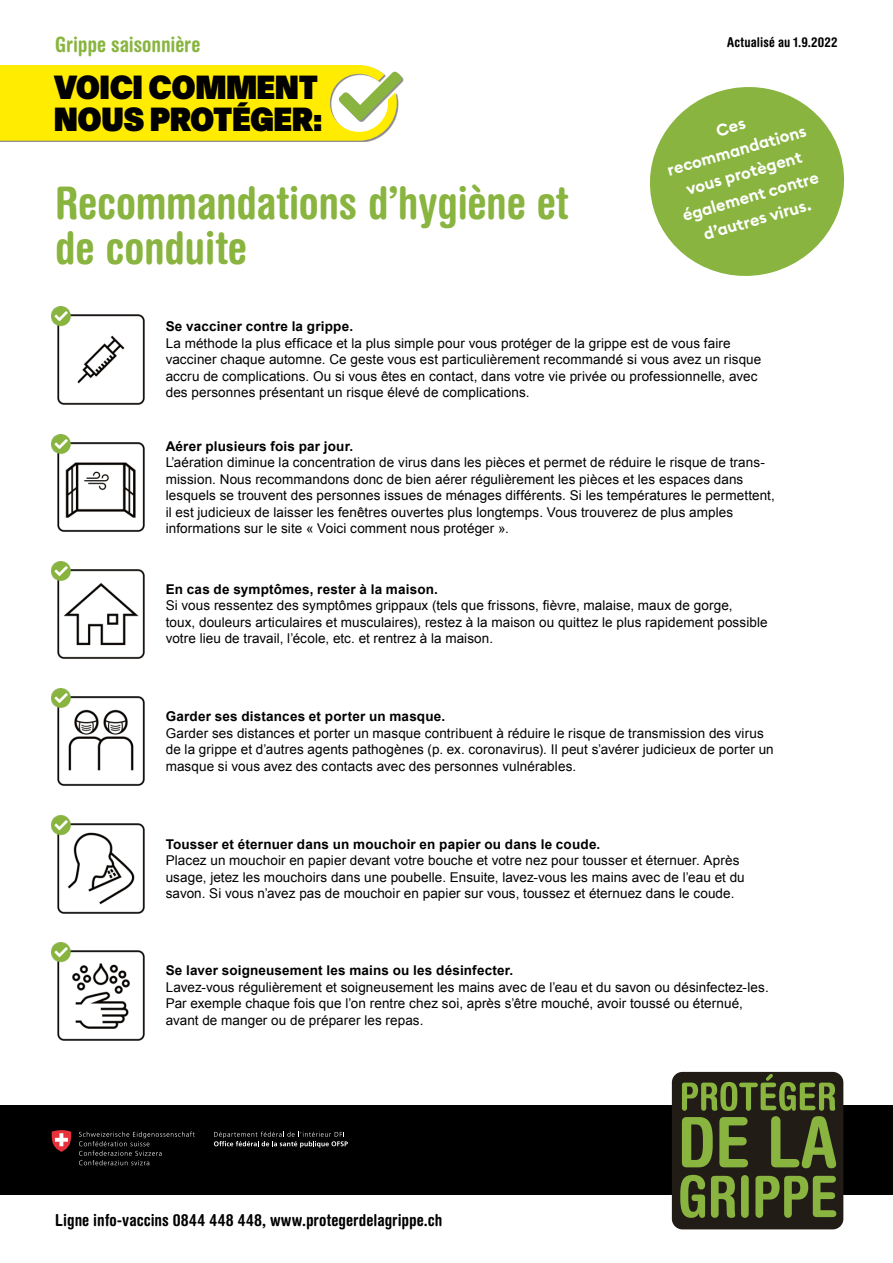
<style>
.page{position:relative;width:893px;height:1263px;background:#fff}
.page>*{position:absolute;margin:0;border:0;box-sizing:border-box;transform-origin:0 0}
.t1{font:700 condensed 45px/45px "Helvetica Rounded";letter-spacing:-.01em;color:#88b43f}
.t2{font:32.7px/32.1px "Plain Super";letter-spacing:-.01em;color:#000;scale:.9 1}
.t3{font:700 condensed 21px "Helvetica Rounded";letter-spacing:-.005em;color:#88b43f}
.t4{font:600 16.5px/24px "Euclid Circular B";color:#fff;text-align:center}
.t5{font:700 condensed 16.5px "Helvetica Rounded";letter-spacing:.005em;color:#000}
.t6{font:13.5px/16.5px "Arial";letter-spacing:.005em;color:#000}
.t7{font:700 13.5px "Arial";letter-spacing:.015em;color:#000}
.t8{font:700 condensed 13.5px "Helvetica Rounded";letter-spacing:.01em;color:#000}
</style>
<div class="page">
<div style="left:0;top:1106px;width:893px;height:89px;background:#000"></div>
<svg style="left:214px;top:1131px;width:134px;height:17px"></svg>
<svg style="left:79px;top:1131px;width:116px;height:34px"></svg>
<svg style="left:52px;top:1130px;width:19px;height:22px"></svg>
<svg style="left:649px;top:87px;width:196px;height:189px;fill:#88b43f"></svg>
<img style="left:52px;top:307px;width:93px;height:98px">
<img style="left:52px;top:434px;width:93px;height:98px">
<img style="left:52px;top:561px;width:93px;height:98px">
<img style="left:52px;top:688px;width:93px;height:98px">
<img style="left:52px;top:816px;width:93px;height:98px">
<img style="left:52px;top:943px;width:93px;height:98px">
<div style="left:672px;top:1072px;width:171px;height:157px;background:#221c16;border-radius:11px"></div>
<svg style="left:682px;top:1074px;width:154px;height:94px"></svg>
<svg style="left:680px;top:1175px;width:25px;height:43px"></svg>
<svg style="left:711px;top:1176px;width:24px;height:42px"></svg>
<div style="left:741px;top:1175px;width:8px;height:43px;background:#88b43f;border-radius:4px"></div>
<svg style="left:755px;top:1176px;width:81px;height:42px"></svg>
<svg style="left:0;top:65px;width:402px;height:76px;background:#f9ea19"></svg>
<h3 class="t3" style="left:55px;top:31px;width:147px">Grippe saisonnière</h3>
<h2 class="t2" style="left:54px;top:69px;width:300px">VOICI COMMENT<br>NOUS PROTÉGER:</h2>
<h1 class="t1" style="left:55px;top:180px;width:514px">Recommandations d’hygiène et de conduite</h1>
<p class="t8" style="left:727px;top:34px;width:112px">Actualisé au 1.9.2022</p>
<p class="t4" style="left:658px;top:135px;width:145px;rotate:-16deg">Ces recommandations vous protègent également contre d’autres virus.</p>
<p class="t7" style="left:166px;top:318px;width:189px">Se vacciner contre la grippe.</p>
<p class="t6" style="left:166px;top:335px;width:597px">La méthode la plus efficace et la plus simple pour vous protéger de la grippe est de vous faire vacciner chaque automne. Ce geste vous est particulièrement recommandé si vous avez un risque accru de complications. Ou si vous êtes en contact, dans votre vie privée ou professionnelle, avec des personnes présentant un risque élevé de complications.</p>
<p class="t7" style="left:166px;top:437px;width:189px">Aérer plusieurs fois par jour.</p>
<p class="t6" style="left:166px;top:454px;width:611px">L’aération diminue la concentration de virus dans les pièces et permet de réduire le risque de trans&shy;mission. Nous recommandons donc de bien aérer régulièrement les pièces et les espaces dans lesquels se trouvent des personnes issues de ménages différents. Si les températures le permettent, il est judicieux de laisser les fenêtres ouvertes plus longtemps. Vous trouverez de plus amples informations sur le site « Voici comment nous protéger ».</p>
<p class="t7" style="left:166px;top:580px;width:274px">En cas de symptômes, rester à la maison.</p>
<p class="t6" style="left:166px;top:598px;width:603px">Si vous ressentez des symptômes grippaux (tels que frissons, fièvre, malaise, maux de gorge,<br>toux, douleurs articulaires et musculaires), restez à la maison ou quittez le plus rapidement possible votre lieu de travail, l’école, etc. et rentrez à la maison.</p>
<p class="t7" style="left:166px;top:707px;width:281px">Garder ses distances et porter un masque.</p>
<p class="t6" style="left:166px;top:725px;width:610px">Garder ses distances et porter un masque contribuent à réduire le risque de transmission des virus de la grippe et d’autres agents pathogènes (p. ex. coronavirus). Il peut s’avérer judicieux de porter un masque si vous avez des contacts avec des personnes vulnérables.</p>
<p class="t7" style="left:166px;top:835px;width:436px">Tousser et éternuer dans un mouchoir en papier ou dans le coude.</p>
<p class="t6" style="left:166px;top:852px;width:580px">Placez un mouchoir en papier devant votre bouche et votre nez pour tousser et éternuer. Après usage, jetez les mouchoirs dans une poubelle. Ensuite, lavez-vous les mains avec de l’eau et du savon. Si vous n’avez pas de mouchoir en papier sur vous, toussez et éternuez dans le coude.</p>
<p class="t7" style="left:166px;top:962px;width:349px">Se laver soigneusement les mains ou les désinfecter.</p>
<p class="t6" style="left:166px;top:979px;width:604px">Lavez-vous régulièrement et soigneusement les mains avec de l’eau et du savon ou désinfectez-les.<br>Par exemple chaque fois que l’on rentre chez soi, après s’être mouché, avoir toussé ou éternué, avant de manger ou de préparer les repas.</p>
<p class="t5" style="left:55px;top:1210px;width:389px">Ligne info-vaccins 0844 448 448, www.protegerdelagrippe.ch</p>
</div>
